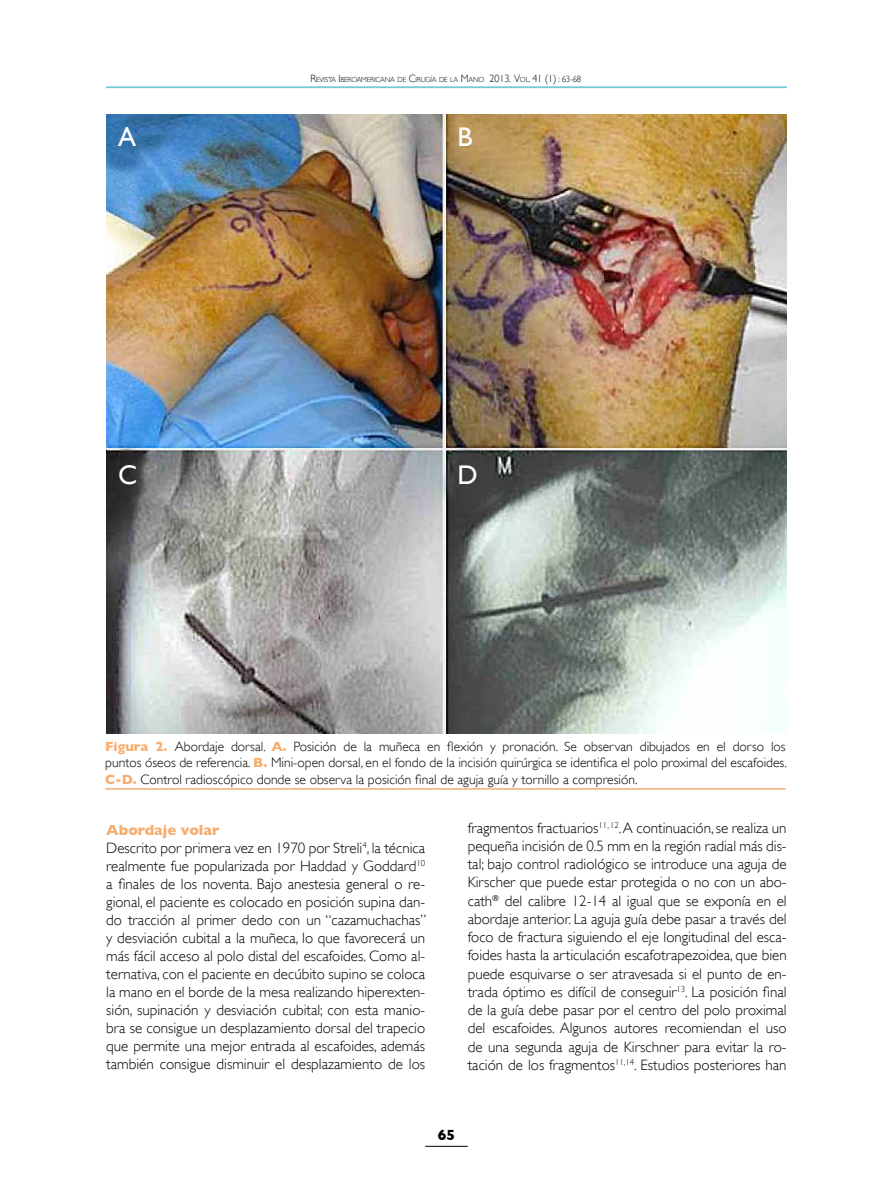
<style>
.page{position:relative;width:893px;height:1191px;background:#fff}
.page>*{position:absolute;margin:0;border:0;box-sizing:border-box;transform-origin:0 0}
.ENUNCIADO_PÁRRAFO_AZ{font:27px "Gill Sans";color:#fff}
.PÁRRAFO{font:300 15px/18.3px "Gill Sans";color:#000;text-align:justify}
.ENCABEZADO_PÁRRAFO_N{font:700 15px "Gill Sans";color:#f6ad6e}
.t1{font:700 15px "Gill Sans";color:#000}
.PIE_FIGURAS{font:300 13.5px/16.5px "Gill Sans";color:#000;text-align:justify}
.d-Títulos{font:300 7.35px "Gill Sans";letter-spacing:-.02em;color:#000}
.s1{font-size:10.5px}
.s2{font-size:9px}
.s3{font-weight:700;color:#f6ad6e}
</style>
<div class="page">
<hr style="left:425px;top:1146px;width:43px;height:1px;background:#000">
<hr style="left:106px;top:87px;width:681px;height:1px;background:#77c8d6">
<img style="left:106px;top:115px;width:681px;height:618px">
<hr style="left:105px;top:788px;width:681px;height:1px;background:#f6ad6e">
<p class="ENUNCIADO_PÁRRAFO_AZ" style="left:118px;top:121px;width:20px">A</p>
<p class="ENUNCIADO_PÁRRAFO_AZ" style="left:118px;top:459px;width:21px">C</p>
<p class="d-Títulos" style="left:310px;top:76px;width:272px"><span class="s1">R</span>EVISTA <span class="s1">I</span> BEROAMERICANA DE <span class="s1">C</span>IRUGÍA DE LA <span class="s1">M</span>ANO <span class="s1">2013. V</span>OL<span class="s1">. 41 (1)</span> <span class="s2">: 63-68</span></p>
<p class="ENUNCIADO_PÁRRAFO_AZ" style="left:458px;top:121px;width:17px">B</p>
<p class="ENUNCIADO_PÁRRAFO_AZ" style="left:458px;top:459px;width:22px">D</p>
<p class="PIE_FIGURAS" style="left:105px;top:738px;width:683px"><span class="s3">Figura 2.</span> Abordaje dorsal. <span class="s3">A.</span> Posición de la muñeca en flexión y pronación. Se observan dibujados en el dorso los puntos óseos de referencia. <span class="s3">B.</span> Mini-open dorsal, en el fondo de la incisión quirúrgica se identifica el polo proximal del escafoides.<br><span class="s3">C-D.</span> Control radioscópico donde se observa la posición final de aguja guía y tornillo a compresión.</p>
<p class="ENCABEZADO_PÁRRAFO_N" style="left:106px;top:821px;width:115px">Abordaje volar</p>
<p class="PÁRRAFO" style="left:106px;top:839px;width:322px">Descrito por primera vez en 1970 por Streli<sup>4</sup>, la técnica realmente fue popularizada por Haddad y Goddard<sup>10 </sup>a finales de los noventa. Bajo anestesia general o re&shy;gional, el paciente es colocado en posición supina dan&shy;do tracción al primer dedo con un “cazamuchachas” y desviación cubital a la muñeca, lo que favorecerá un más fácil acceso al polo distal del escafoides. Como al&shy;ternativa, con el paciente en decúbito supino se coloca la mano en el borde de la mesa realizando hiperexten&shy;sión, supinación y desviación cubital; con esta manio&shy;bra se consigue un desplazamiento dorsal del trapecio que permite una mejor entrada al escafoides, además también consigue disminuir el desplazamiento de los</p>
<p class="PÁRRAFO" style="left:468px;top:818px;width:320px">fragmentos fractuarios<sup>11,</sup> <sup>12</sup>. A continuación, se realiza un pequeña incisión de 0.5 mm en la región radial más dis&shy;tal; bajo control radiológico se introduce una aguja de Kirscher que puede estar protegida o no con un abo&shy;cath del calibre 12-14 al igual que se exponía en el abordaje anterior. La aguja guía debe pasar a través del foco de fractura siguiendo el eje longitudinal del esca&shy;foides hasta la articulación escafotrapezoidea, que bien puede esquivarse o ser atravesada si el punto de en&shy;trada óptimo es difícil de conseguir<sup>13</sup>. La posición final de la guía debe pasar por el centro del polo proximal del escafoides. Algunos autores recomiendan el uso de una segunda aguja de Kirschner para evitar la ro&shy;tación de los fragmentos<sup>11,14</sup>. Estudios posteriores han</p>
<p class="t1" style="left:438px;top:1125px;width:19px">65</p>
</div>
